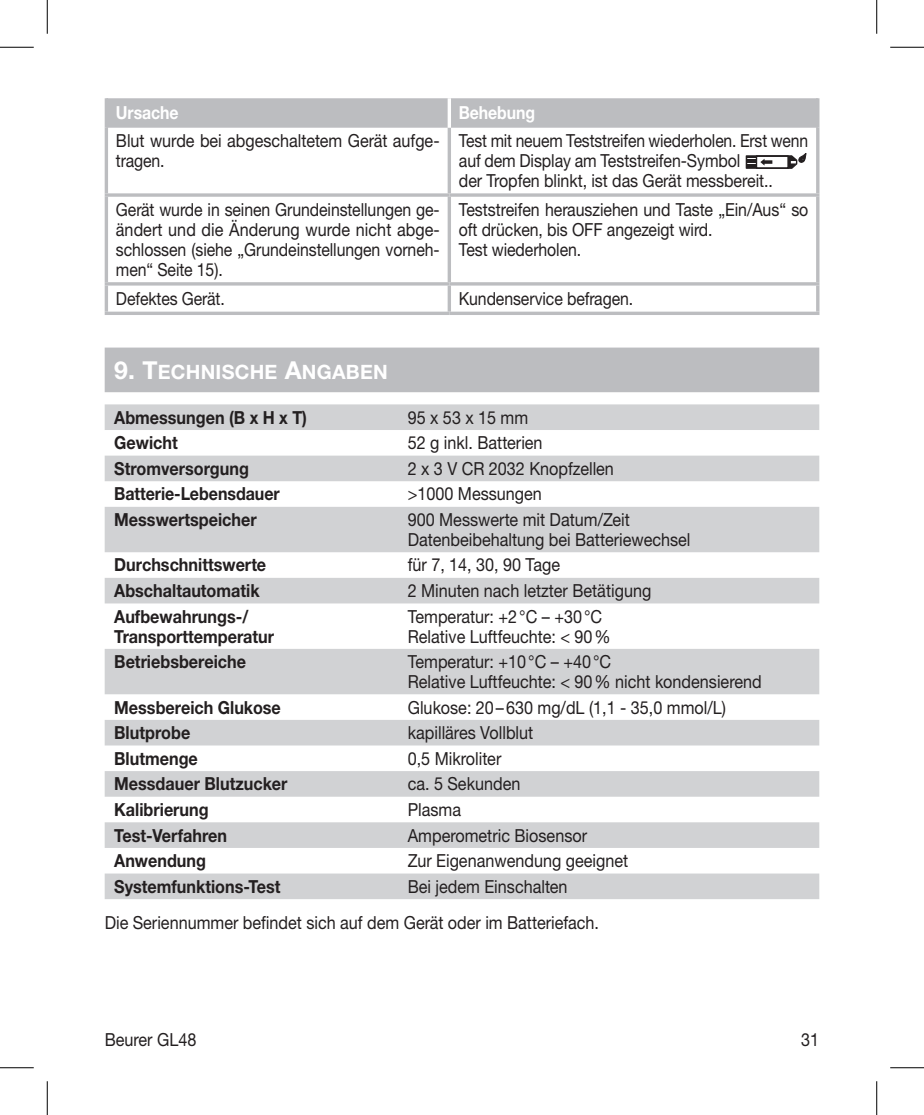
<style>
.page{position:relative;width:924px;height:1115px;background:#fff}
.page>*{position:absolute;margin:0;border:0;box-sizing:border-box;transform-origin:0 0}
.t1{font:68.17px "ST 17 seg";color:#231f20}
.t2{font:19.8px "Helvetica Neue LTW1 G Bd SC800";letter-spacing:.015em;color:#fff}
.t3{font:18px/19.8px "Helvetica Neue LTW1 G";color:#231f20;scale:.9 1}
.t4{font:700 18px/19.8px "Helvetica Neue LTW1 G";color:#231f20;scale:.9 1}
.t5{font:18px/19.8px "Helvetica Neue LTW1 G";color:#231f20;text-align:justify;scale:.88 1}
.t6{font:18px/19.8px "Helvetica Neue LTW1 G";color:#231f20;scale:.89 1}
.t7{font:18px/19.8px "Helvetica Neue LTW1 G";color:#231f20;scale:.87 1}
.t8{font:700 18px "Helvetica Neue LTW1 G";color:#231f20;scale:.89 1}
.t9{font:700 18px "Helvetica Neue LTW1 G";letter-spacing:-.005em;color:#fff;scale:.88 1}
.s1{font-size:24.75px}
</style>
<div class="page">
<div style="left:105px;top:348px;width:714px;height:44px;background:#bcbdc0"></div>
<div style="left:108px;top:98px;width:708px;height:30px;background:#bcbdc0"></div>
<hr style="left:105px;top:98px;width:3px;height:30px;background:#bcbdc0">
<hr style="left:816px;top:98px;width:3px;height:30px;background:#bcbdc0">
<hr style="left:105px;top:128px;width:3px;height:65px;background:#bcbdc0">
<svg style="left:447px;top:128px;width:4px;height:65px"></svg>
<hr style="left:816px;top:128px;width:3px;height:65px;background:#bcbdc0">
<svg style="left:105px;top:193px;width:344px;height:4px"></svg>
<hr style="left:105px;top:197px;width:3px;height:85px;background:#bcbdc0">
<svg style="left:449px;top:193px;width:370px;height:4px"></svg>
<svg style="left:447px;top:197px;width:4px;height:85px"></svg>
<hr style="left:816px;top:197px;width:3px;height:85px;background:#bcbdc0">
<svg style="left:105px;top:282px;width:344px;height:4px"></svg>
<hr style="left:105px;top:286px;width:3px;height:26px;background:#bcbdc0">
<svg style="left:449px;top:282px;width:370px;height:4px"></svg>
<svg style="left:447px;top:286px;width:4px;height:26px"></svg>
<hr style="left:816px;top:286px;width:3px;height:26px;background:#bcbdc0">
<hr style="left:105px;top:312px;width:344px;height:3px;background:#bcbdc0">
<hr style="left:449px;top:312px;width:370px;height:3px;background:#bcbdc0">
<svg style="left:447px;top:98px;width:4px;height:30px"></svg>
<svg style="left:745px;top:153px;width:62px;height:16px"></svg>
<svg style="left:105px;top:404px;width:714px;height:495px;fill:#d1d2d4"></svg>
<hr style="left:0;top:47px;width:34px;height:1px;background:#000">
<hr style="left:890px;top:47px;width:34px;height:1px;background:#000">
<hr style="left:0;top:1067px;width:34px;height:1px;background:#000">
<hr style="left:890px;top:1067px;width:34px;height:1px;background:#000">
<hr style="left:47px;top:0;width:1px;height:34px;background:#000">
<hr style="left:47px;top:1081px;width:1px;height:34px;background:#000">
<hr style="left:876px;top:0;width:1px;height:34px;background:#000">
<hr style="left:876px;top:1081px;width:1px;height:34px;background:#000">
<p class="t9" style="left:116px;top:102px;width:73px">Ursache</p>
<p class="t9" style="left:459px;top:102px;width:88px">Behebung</p>
<p class="t3" style="left:116px;top:131px;width:361px">Blut wurde bei abgeschaltetem Gerät aufge&shy;tragen.</p>
<p class="t7" style="left:459px;top:131px;width:403px">Test mit neuem Teststreifen wiederholen. Erst wenn auf dem Display am Teststreifen-Symbol</p>
<h1 class="t1" style="left:729px;top:176px;width:130px">1B 1B 1B</h1>
<p class="t6" style="left:459px;top:170px;width:354px">der Tropfen blinkt, ist das Gerät messbereit..</p>
<p class="t5" style="left:116px;top:200px;width:369px">Gerät wurde in seinen Grundeinstellungen ge&shy;ändert und die Änderung wurde nicht abge&shy;schlossen (siehe „Grundeinstellungen vorneh&shy;men“ Seite 15).</p>
<p class="t6" style="left:459px;top:200px;width:394px">Teststreifen herausziehen und Taste „Ein/Aus“ so oft drücken, bis OFF angezeigt wird.<br>Test wiederholen.</p>
<p class="t5" style="left:116px;top:289px;width:125px">Defektes Gerät.</p>
<p class="t5" style="left:459px;top:289px;width:200px">Kundenservice befragen.</p>
<p class="t2" style="left:114px;top:360px;width:275px"><span class="s1">9. T</span>ECHNISCHE <span class="s1">A</span>NGABEN</p>
<p class="t4" style="left:114px;top:407px;width:216px">Abmessungen (B x H x T)</p>
<p class="t3" style="left:408px;top:407px;width:135px">95 x 53 x 15 mm</p>
<p class="t4" style="left:114px;top:433px;width:72px">Gewicht</p>
<p class="t3" style="left:408px;top:433px;width:151px">52 g inkl. Batterien</p>
<p class="t4" style="left:114px;top:458px;width:151px">Stromversorgung</p>
<p class="t3" style="left:408px;top:458px;width:231px">2 x 3 V CR 2032 Knopfzellen</p>
<p class="t8" style="left:114px;top:483px;width:187px">Batterie-Lebensdauer</p>
<p class="t3" style="left:408px;top:484px;width:151px">&gt;1000 Messungen</p>
<p class="t4" style="left:114px;top:510px;width:160px">Messwertspeicher</p>
<p class="t3" style="left:408px;top:510px;width:316px">900 Messwerte mit Datum/Zeit<br>Datenbeibehaltung bei Batteriewechsel</p>
<p class="t4" style="left:114px;top:555px;width:170px">Durchschnittswerte</p>
<p class="t3" style="left:408px;top:555px;width:171px">für 7, 14, 30, 90 Tage</p>
<p class="t4" style="left:114px;top:581px;width:163px">Abschaltautomatik</p>
<p class="t3" style="left:408px;top:581px;width:272px">2 Minuten nach letzter Betätigung</p>
<p class="t4" style="left:114px;top:606px;width:179px">Aufbewahrungs-/<br>Transporttemperatur</p>
<p class="t3" style="left:408px;top:606px;width:227px">Temperatur: +2°C – +30°C<br>Relative Luftfeuchte: &lt; 90%</p>
<p class="t4" style="left:114px;top:652px;width:148px">Betriebsbereiche</p>
<p class="t3" style="left:408px;top:652px;width:395px">Temperatur: +10°C – +40°C<br>Relative Luftfeuchte: &lt; 90% nicht kondensierend</p>
<p class="t4" style="left:114px;top:697px;width:187px">Messbereich Glukose</p>
<p class="t3" style="left:408px;top:697px;width:355px">Glukose: 20–630 mg/dL (1,1 - 35,0 mmol/L)</p>
<p class="t4" style="left:114px;top:723px;width:86px">Blutprobe</p>
<p class="t3" style="left:408px;top:723px;width:141px">kapilläres Vollblut</p>
<p class="t4" style="left:114px;top:748px;width:94px">Blutmenge</p>
<p class="t3" style="left:408px;top:748px;width:106px">0,5 Mikroliter</p>
<p class="t4" style="left:114px;top:774px;width:194px">Messdauer Blutzucker</p>
<p class="t3" style="left:408px;top:774px;width:127px">ca. 5 Sekunden</p>
<p class="t4" style="left:114px;top:800px;width:106px">Kalibrierung</p>
<p class="t3" style="left:408px;top:800px;width:61px">Plasma</p>
<p class="t4" style="left:114px;top:825px;width:127px">Test-Verfahren</p>
<p class="t3" style="left:408px;top:825px;width:201px">Amperometric Biosensor</p>
<p class="t4" style="left:114px;top:851px;width:104px">Anwendung</p>
<p class="t3" style="left:408px;top:851px;width:246px">Zur Eigenanwendung geeignet</p>
<p class="t4" style="left:114px;top:876px;width:186px">Systemfunktions-Test</p>
<p class="t3" style="left:105px;top:868px;width:551px;line-height:35.8px;text-indent:303px">Bei jedem Einschalten<br>Die Seriennummer befindet sich auf dem Gerät oder im Batteriefach.</p>
<p class="t3" style="left:105px;top:1029px;width:103px">Beurer GL48</p>
<p class="t3" style="left:801px;top:1029px;width:22px">31</p>
</div>
